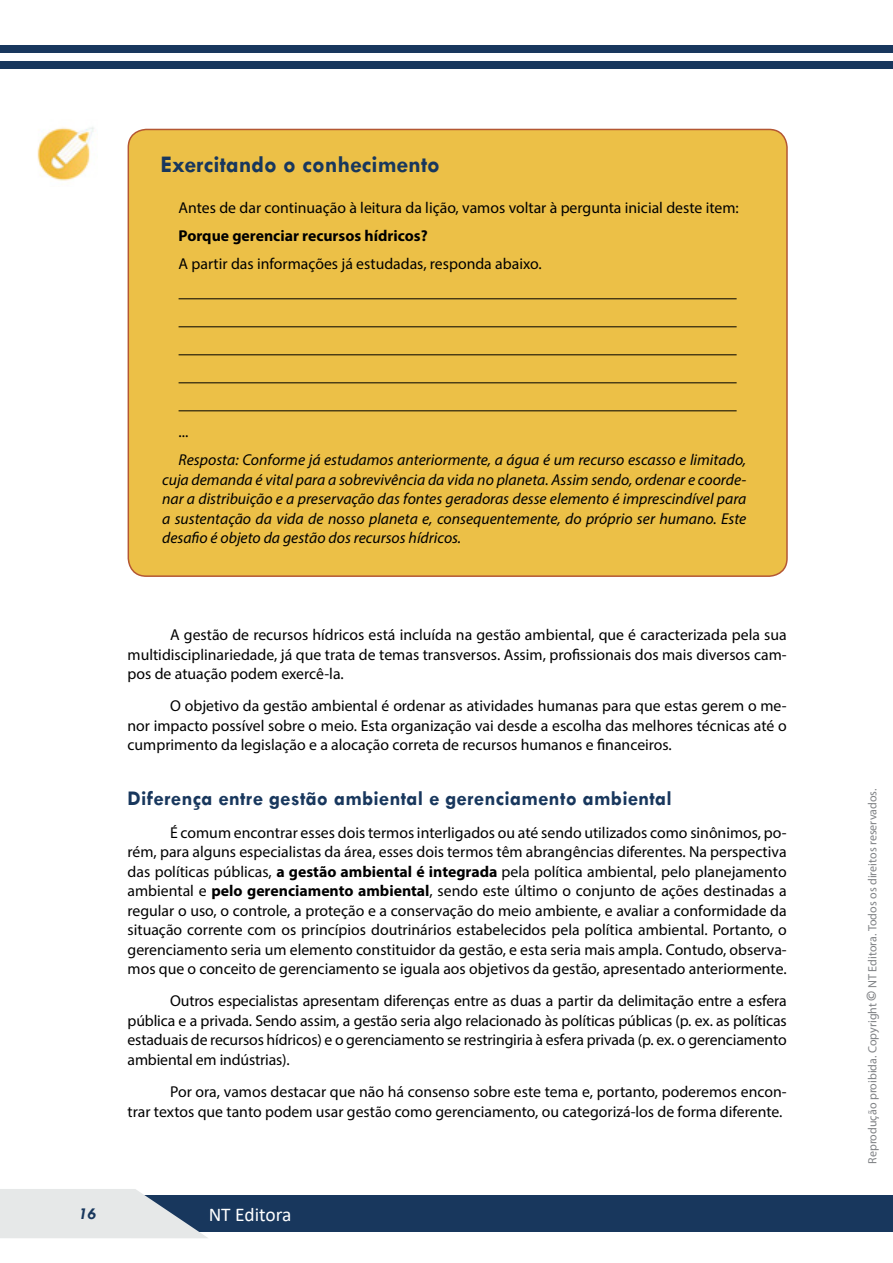
<style>
.page{position:relative;width:893px;height:1263px;background:#fff}
.page>*{position:absolute;margin:0;border:0;box-sizing:border-box;transform-origin:0 0}
.t1{font:700 24px "Tw Cen";color:#18375d}
.t2{font:700 21px "Tw Cen";letter-spacing:.01em;color:#18375d}
.t3{font:19.5px "Calibri";color:#fff}
.t4{font:italic 700 16.5px "Tw Cen";color:#18375d}
.t5{font:15.75px/19.5px "Myriad Pro";color:#000;text-align:justify}
.t6{font:italic 15.75px/19.5px "Myriad Pro";color:#000;text-align:justify}
.t7{font:700 15.75px "Myriad Pro";color:#000}
.t8{font:12px "Myriad Pro";color:#808285}
.s1{font-weight:700}
.s2{font-weight:700;font-size:15px}
</style>
<div class="page">
<div style="left:0;top:1195px;width:893px;height:37px;background:#18375d"></div>
<div style="left:0;top:45px;width:893px;height:8px;background:#18375d"></div>
<div style="left:0;top:61px;width:893px;height:8px;background:#18375d"></div>
<svg style="left:0;top:1189px;width:208px;height:49px"></svg>
<img style="left:37px;top:127px;width:57px;height:54px">
<div style="left:128px;top:129px;width:659px;height:447px;background:#ecc047;border-radius:18px"></div>
<div style="left:128px;top:129px;width:660px;height:448px;border:2px solid #b45733;border-radius:18px"></div>
<hr style="left:179px;top:298px;width:558px;height:1px;background:#000">
<hr style="left:179px;top:326px;width:558px;height:1px;background:#000">
<hr style="left:179px;top:354px;width:558px;height:1px;background:#000">
<hr style="left:179px;top:382px;width:558px;height:1px;background:#000">
<hr style="left:179px;top:410px;width:558px;height:1px;background:#000">
<h1 class="t1" style="left:161px;top:150px;width:281px">Exercitando o conhecimento</h1>
<p class="t5" style="left:179px;top:198px;width:562px">Antes de dar continuação à leitura da lição, vamos voltar à pergunta inicial deste item:</p>
<p class="t7" style="left:179px;top:226px;width:251px">Porque gerenciar recursos hídricos?</p>
<p class="t5" style="left:179px;top:254px;width:365px">A partir das informações já estudadas, responda abaixo.</p>
<p class="t5" style="left:179px;top:422px;width:11px">...</p>
<p class="t6" style="left:162px;top:450px;width:586px;text-indent:16px">Resposta: Conforme já estudamos anteriormente, a água é um recurso escasso e limitado, cuja demanda é vital para a sobrevivência da vida no planeta. Assim sendo, ordenar e coorde&shy;nar a distribuição e a preservação das fontes geradoras desse elemento é imprescindível para a sustentação da vida de nosso planeta e, consequentemente, do próprio ser humano. Este desafio é objeto da gestão dos recursos hídricos.</p>
<p class="t5" style="left:128px;top:625px;width:661px;text-indent:43px">A gestão de recursos hídricos está incluída na gestão ambiental, que é caracterizada pela sua multidisciplinariedade, já que trata de temas transversos. Assim, profissionais dos mais diversos cam&shy;pos de atuação podem exercê-la.</p>
<p class="t5" style="left:128px;top:696px;width:661px;text-indent:43px">O objetivo da gestão ambiental é ordenar as atividades humanas para que estas gerem o me&shy;nor impacto possível sobre o meio. Esta organização vai desde a escolha das melhores técnicas até o cumprimento da legislação e a alocação correta de recursos humanos e financeiros.</p>
<h2 class="t2" style="left:128px;top:786px;width:546px">Diferença entre gestão ambiental e gerenciamento ambiental</h2>
<p class="t5" style="left:128px;top:822px;width:661px;text-indent:43px">É comum encontrar esses dois termos interligados ou até sendo utilizados como sinônimos, po&shy;rém, para alguns especialistas da área, esses dois termos têm abrangências diferentes. Na perspectiva das políticas públicas, <span class="s1">a gestão ambiental é integrada</span> pela política ambiental, pelo planejamento ambiental e <span class="s1">pelo gerenciamento ambiental</span>, sendo este último o conjunto de ações destinadas a regular o uso, o controle, a proteção e a conservação do meio ambiente, e avaliar a conformidade da situação corrente com os princípios doutrinários estabelecidos pela política ambiental. Portanto, o gerenciamento seria um elemento constituidor da gestão, e esta seria mais ampla. Contudo, observa&shy;mos que o conceito de gerenciamento se iguala aos objetivos da gestão, apresentado anteriormente.</p>
<p class="t5" style="left:128px;top:991px;width:661px;text-indent:43px">Outros especialistas apresentam diferenças entre as duas a partir da delimitação entre a esfera pública e a privada. Sendo assim, a gestão seria algo relacionado às políticas públicas (p. ex. as políticas estaduais de recursos hídricos) e o gerenciamento se restringiria à esfera privada (p. ex. o gerenciamento ambiental em indústrias).</p>
<p class="t5" style="left:128px;top:1082px;width:660px;text-align:right">Por ora, vamos destacar que não há consenso sobre este tema e, portanto, poderemos encon-<br>trar textos que tanto podem usar gestão como gerenciamento, ou categorizá-los de forma diferente.</p>
<p class="t4" style="left:79px;top:1204px;width:19px">16</p>
<p class="t3" style="left:209px;top:1201px;width:84px">NT Editora</p>
<p class="t8" style="left:865px;top:1164px;width:377px;rotate:-90deg">Reprodução proibida. Copyright <span class="s2">©</span> NT Editora. Todos os direitos reservados.</p>
</div>
